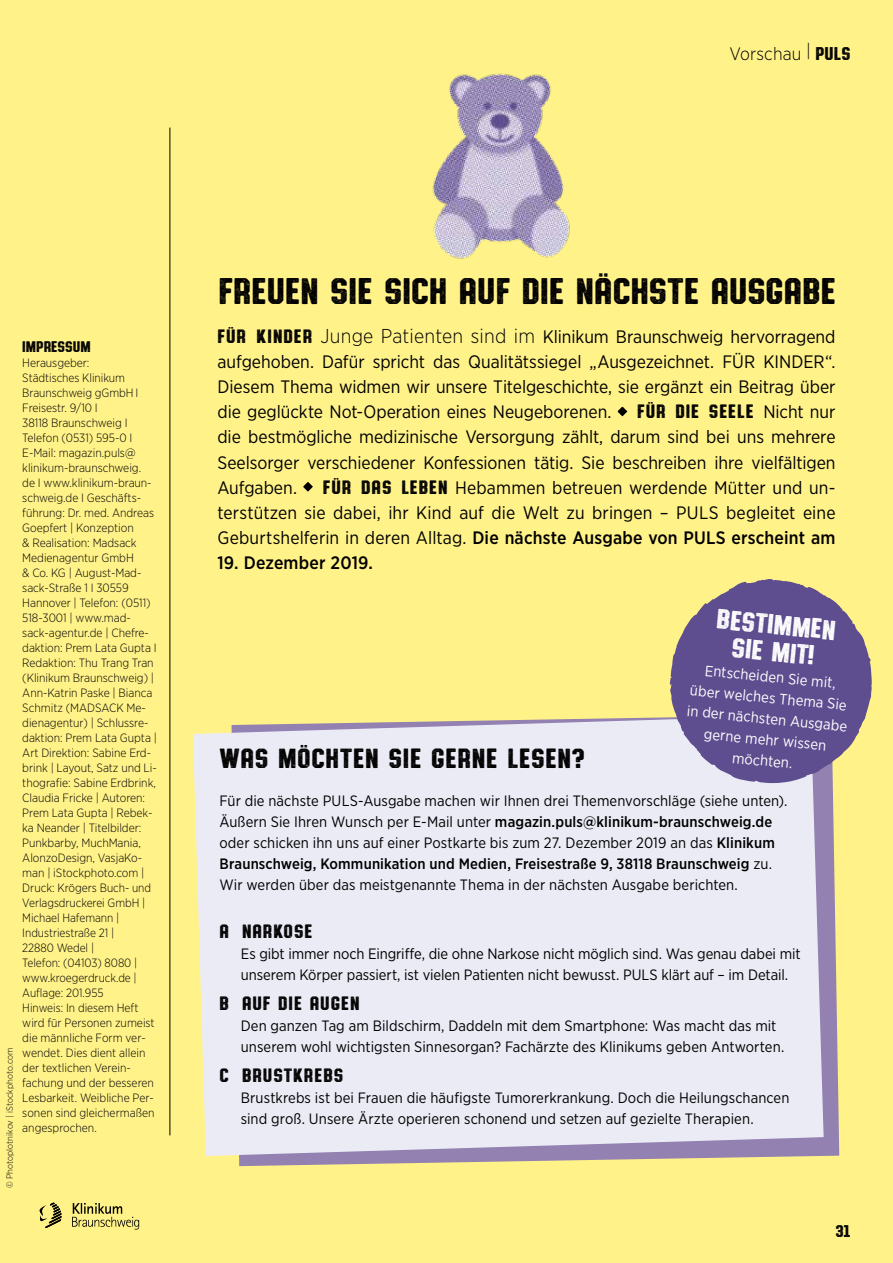
<style>
.page{position:relative;width:893px;height:1263px;background:#fff289}
.page>*{position:absolute;margin:0;border:0;box-sizing:border-box;transform-origin:0 0}
.t1{font:36px "Authority Distressed";letter-spacing:.005em;color:#000}
.t2{font:27px "Authority Distressed";letter-spacing:.025em;color:#000}
.t3{font:27px/27px "Authority Distressed";color:#fff;text-align:center}
.t4{font:18.75px "Authority Distressed";letter-spacing:.05em;color:#000}
.t5{font:18px/25px "Gotham Narrow";color:#000;text-align:justify}
.t6{font:500 18px "Gotham Narrow";letter-spacing:.01em;color:#000}
.t7{font:300 18px "Gotham Narrow";letter-spacing:.01em;color:#000}
.t8{font:16.5px "Authority Distressed";color:#000}
.t9{font:15px/21px "Gotham Narrow";letter-spacing:.005em;color:#000}
.t10{font:15px/21px "Gotham Narrow";color:#fff;text-align:center}
.t11{font:15px "Authority Distressed";color:#000}
.t12{font:300 12px/15px "Gotham Narrow";letter-spacing:-.005em;color:#000}
.t13{font:300 9px "Gotham Narrow";letter-spacing:.01em;color:#000}
.s1{font-family:"Authority Distressed";font-weight:400}
.s2{font-family:"Authority Distressed";font-size:18.75px}
.s3{font-weight:300;font-size:20.1px}
.s4{font-family:"Gotham Narrow";font-size:18px}
.s5{font-weight:500}
</style>
<div class="page">
<svg style="left:40px;top:1202px;width:21px;height:26px"></svg>
<svg style="left:72px;top:1203px;width:67px;height:26px"></svg>
<svg style="left:618px;top:407px;width:9px;height:9px"></svg>
<svg style="left:303px;top:482px;width:10px;height:10px"></svg>
<hr style="left:170px;top:128px;width:1px;height:1007px;background:#000">
<svg style="left:239px;top:783px;width:600px;height:383px;fill:#9281b1"></svg>
<div style="left:193px;top:717px;width:631px;height:439px;background:#ebebf6"></div>
<svg style="left:669px;top:579px;width:203px;height:204px"></svg>
<img style="left:432px;top:73px;width:138px;height:186px">
<h3 class="t7" style="left:729px;top:42px;width:122px">Vorschau | <span class="s1">PULS</span></h3>
<p class="t13" style="left:4px;top:1188px;width:142px;rotate:-90deg">© Photoplotnikov | iStockphoto.com</p>
<p class="t11" style="left:22px;top:338px;width:70px">IMPRESSUM</p>
<p class="t12" style="left:22px;top:355px;width:136px">Herausgeber:<br>Städtisches Klinikum<br>Braunschweig gGmbH I<br>Freisestr. 9/10 I<br>38118 Braunschweig I<br>Telefon (0531) 595-0 I<br>E-Mail: magazin.puls@ klinikum-braunschweig.<br>de I www.klinikum-braun&shy;schweig.de I Geschäfts&shy;führung: Dr. med. Andreas<br>Goepfert | Konzeption<br>&amp; Realisation: Madsack<br>Medienagentur GmbH<br>&amp; Co. KG | August-Mad&shy;sack-Straße 1 I 30559<br>Hannover | Telefon: (0511)<br>518-3001 | www.mad&shy;sack-agentur.de | Chefre&shy;daktion: Prem Lata Gupta I<br>Redaktion: Thu Trang Tran (Klinikum Braunschweig) |<br>Ann-Katrin Paske | Bianca<br>Schmitz (MADSACK Me&shy;dienagentur) | Schlussre&shy;daktion: Prem Lata Gupta |<br>Art Direktion: Sabine Erd&shy;brink | Layout, Satz und Li&shy;thografie: Sabine Erdbrink,<br>Claudia Fricke | Autoren:<br>Prem Lata Gupta | Rebek&shy;ka Neander | Titelbilder:<br>Punkbarby, MuchMania,<br>AlonzoDesign, VasjaKo&shy;man | iStockphoto.com |<br>Druck: Krögers Buch- und<br>Verlagsdruckerei GmbH |<br>Michael Hafemann |<br>Industriestraße 21 |<br>22880 Wedel |<br>Telefon: (04103) 8080 | www.kroegerdruck.de |<br>Auflage: 201.955<br>Hinweis: In diesem Heft wird für Personen zumeist die männliche Form ver&shy;wendet. Dies dient allein der textlichen Verein&shy;fachung und der besseren<br>Lesbarkeit. Weibliche Per&shy;sonen sind gleichermaßen angesprochen.</p>
<h1 class="t1" style="left:218px;top:271px;width:619px">FREUEN SIE SICH AUF DIE NÄCHSTE AUSGABE</h1>
<p class="t5" style="left:217px;top:324px;width:620px"><span class="s2">FÜR KINDER</span> <span class="s3">Junge Patienten sind im</span> Klinikum Braunschweig hervorragend aufgehoben. Dafür spricht das Qualitätssiegel „Ausgezeichnet. FÜR KINDER“.<br>Diesem Thema widmen wir unsere Titelgeschichte, sie ergänzt ein Beitrag über die geglückte Not-Operation eines Neugeborenen.</p>
<h3 class="t4" style="left:637px;top:401px;width:200px">FÜR DIE SEELE <span class="s4">Nicht nur</span></h3>
<h3 class="t5" style="left:217px;top:424px;width:620px">die bestmögliche medizinische Versorgung zählt, darum sind bei uns mehrere Seelsorger verschiedener Konfessionen tätig. Sie beschreiben ihre vielfältigen Aufgaben.</h3>
<h3 class="t5" style="left:217px;top:474px;width:620px;text-indent:105px"><span class="s2">FÜR DAS LEBEN</span> Hebammen betreuen werdende Mütter und un&shy;terstützen sie dabei, ihr Kind auf die Welt zu bringen – PULS begleitet eine Geburtshelferin in deren Alltag. <span class="s5">Die nächste Ausgabe von PULS erscheint am</span></h3>
<h3 class="t6" style="left:217px;top:551px;width:157px">19. Dezember 2019.</h3>
<h2 class="t2" style="left:219px;top:743px;width:366px">WAS MÖCHTEN SIE GERNE LESEN?</h2>
<h2 class="t3" style="left:718px;top:606px;width:121px;rotate:5deg">BESTIMMEN<br>SIE MIT!</h2>
<p class="t10" style="left:693px;top:658px;width:162px;rotate:6deg">Entscheiden Sie mit, über welches Thema Sie in der nächsten Ausgabe gerne mehr wissen möchten.</p>
<p class="t9" style="left:219px;top:789px;width:569px">Für die nächste PULS-Ausgabe machen wir Ihnen drei Themenvorschläge (siehe unten).<br>Äußern Sie Ihren Wunsch per E-Mail unter <span class="s5">magazin.puls@klinikum-braunschweig.de </span>oder schicken ihn uns auf einer Postkarte bis zum 27. Dezember 2019 an das <span class="s5">Klinikum Braunschweig, Kommunikation und Medien, Freisestraße 9, 38118 Braunschweig</span> zu.<br>Wir werden über das meistgenannte Thema in der nächsten Ausgabe berichten.</p>
<h3 class="t4" style="left:219px;top:920px;width:95px">A NARKOSE</h3>
<p class="t9" style="left:241px;top:942px;width:561px">Es gibt immer noch Eingriffe, die ohne Narkose nicht möglich sind. Was genau dabei mit unserem Körper passiert, ist vielen Patienten nicht bewusst. PULS klärt auf – im Detail.</p>
<h3 class="t4" style="left:219px;top:992px;width:142px">B AUF DIE AUGEN</h3>
<p class="t9" style="left:241px;top:1014px;width:545px">Den ganzen Tag am Bildschirm, Daddeln mit dem Smartphone: Was macht das mit unserem wohl wichtigsten Sinnesorgan? Fachärzte des Klinikums geben Antworten.</p>
<h3 class="t4" style="left:219px;top:1064px;width:125px">C BRUSTKREBS</h3>
<p class="t9" style="left:241px;top:1086px;width:550px">Brustkrebs ist bei Frauen die häufigste Tumorerkrankung. Doch die Heilungschancen sind groß. Unsere Ärzte operieren schonend und setzen auf gezielte Therapien.</p>
<h3 class="t8" style="left:835px;top:1222px;width:17px">31</h3>
</div>
